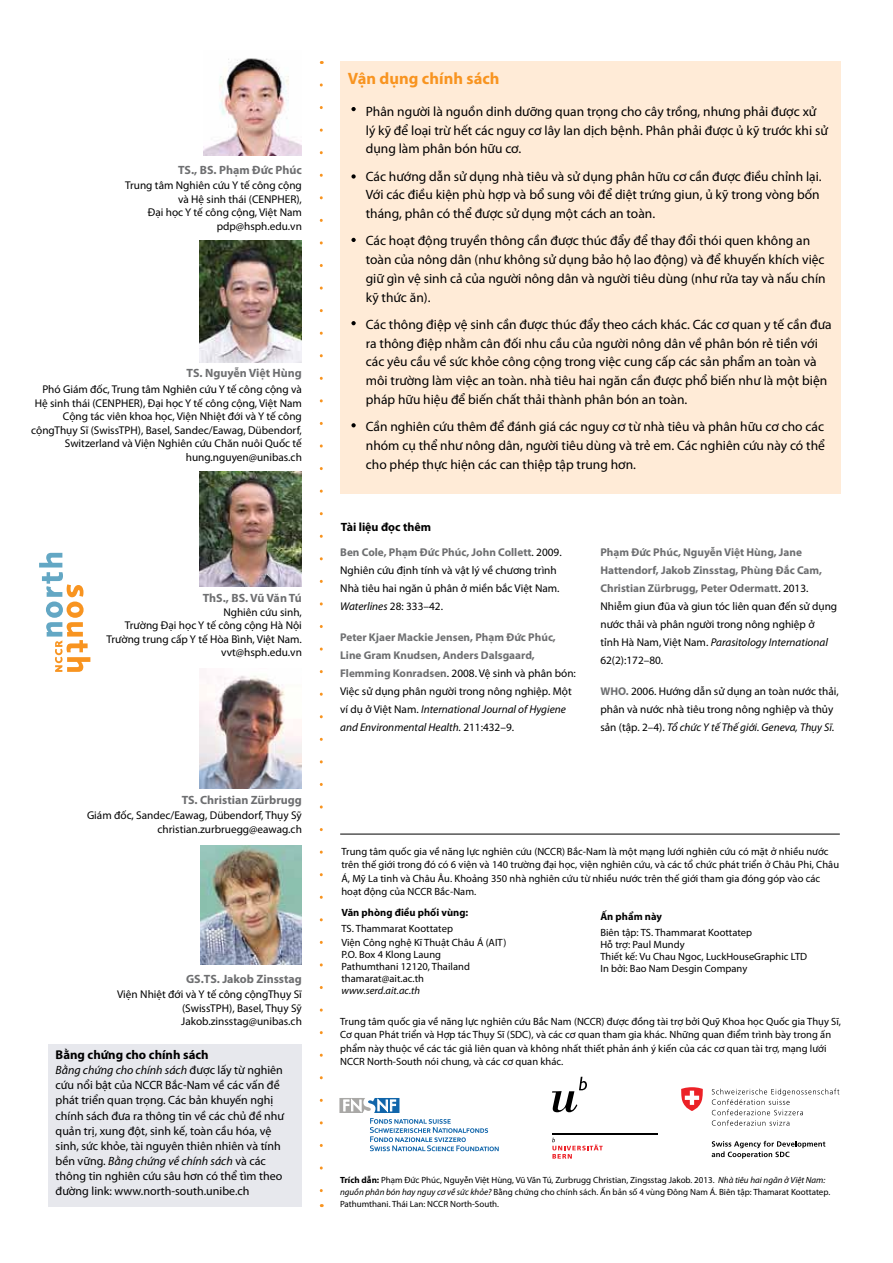
<style>
.page{position:relative;width:893px;height:1263px;background:#fff}
.page>*{position:absolute;margin:0;border:0;box-sizing:border-box;transform-origin:0 0}
.t1{font:700 16.5px "Myriad Pro";letter-spacing:.005em;color:#f89420}
.t2{font:13.5px/18.8px "Myriad Pro";color:#000}
.t3{font:700 12.75px "Myriad Pro";color:#000}
.t4{font:12px/15px "Myriad Pro";color:#000}
.t5{font:700 12px "Myriad Pro";color:#6e6f71}
.t6{font:700 12px "Myriad Pro";color:#000}
.t7{font:11.25px/13.5px "Myriad Pro";color:#000;text-align:right}
.t8{font:700 11.25px/18px "Myriad Pro";color:#6e6f71}
.t9{font:10.5px/13.5px "Myriad Pro";letter-spacing:.005em;color:#000}
.t10{font:700 10.5px "Myriad Pro";letter-spacing:.005em;color:#000}
.t11{font:italic 10.5px "Myriad Pro";letter-spacing:.005em;color:#000}
.t12{font:9px/12px "Myriad Pro";color:#000}
.s1{font-style:italic}
.s2{font-weight:700;color:#6e6f71}
.s3{font-weight:400;color:#000}
.s4{font-weight:400;font-style:italic;color:#000}
.s5{font-weight:700}
</style>
<div class="page">
<svg style="left:39px;top:553px;width:51px;height:119px"></svg>
<svg style="left:552px;top:1077px;width:35px;height:35px"></svg>
<hr style="left:552px;top:1133px;width:105px;height:1px;background:#000">
<svg style="left:552px;top:1137px;width:51px;height:21px"></svg>
<svg style="left:320px;top:85px;width:3px;height:1108px"></svg>
<svg style="left:712px;top:1088px;width:127px;height:38px"></svg>
<svg style="left:712px;top:1141px;width:113px;height:17px"></svg>
<svg style="left:681px;top:1087px;width:22px;height:24px"></svg>
<svg style="left:339px;top:1098px;width:160px;height:53px"></svg>
<img style="left:200px;top:845px;width:102px;height:119px">
<div style="left:48px;top:1044px;width:254px;height:162px;background:#e7e8ed"></div>
<hr style="left:340px;top:834px;width:500px;height:1px;background:#000">
<div style="left:340px;top:62px;width:500px;height:432px;background:#ffebd7"></div>
<img style="left:200px;top:675px;width:102px;height:113px">
<img style="left:200px;top:241px;width:102px;height:121px">
<img style="left:204px;top:58px;width:98px;height:97px">
<img style="left:200px;top:472px;width:101px;height:115px">
<svg style="left:351px;top:107px;width:5px;height:4px"></svg>
<svg style="left:351px;top:238px;width:5px;height:4px"></svg>
<svg style="left:351px;top:423px;width:5px;height:4px"></svg>
<svg style="left:351px;top:174px;width:5px;height:5px"></svg>
<svg style="left:351px;top:321px;width:5px;height:4px"></svg>
<p class="t5" style="left:178px;top:162px;width:125px">TS., BS. Phạm Đức Phúc</p>
<p class="t7" style="left:125px;top:178px;width:178px">Trung tâm Nghiên cứu Y tế công cộng và Hệ sinh thái (CENPHER),<br>Đại học Y tế công cộng, Việt Nam pdp@hsph.edu.vn</p>
<p class="t5" style="left:187px;top:366px;width:117px">TS. Nguyễn Việt Hùng</p>
<p class="t7" style="left:31px;top:382px;width:272px">Phó Giám đốc, Trung tâm Nghiên cứu Y tế công cộng và Hệ sinh thái (CENPHER), Đại học Y tế công cộng, Việt Nam Cộng tác viên khoa học, Viện Nhiệt đới và Y tế công cộngThụy Sĩ (SwissTPH), Basel, Sandec/Eawag, Dübendorf, Switzerland và Viện Nghiên cứu Chăn nuôi Quốc tế hung.nguyen@unibas.ch</p>
<p class="t5" style="left:203px;top:591px;width:101px">ThS., BS. Vũ Văn Tú</p>
<p class="t7" style="left:107px;top:605px;width:197px">Nghiên cứu sinh,<br>Trường Đại học Y tế công cộng Hà Nội<br>Trường trung cấp Y tế Hòa Bình, Việt Nam. vvt@hsph.edu.vn</p>
<p class="t5" style="left:182px;top:792px;width:122px">TS. Christian Zürbrugg</p>
<p class="t7" style="left:87px;top:809px;width:216px">Giám đốc, Sandec/Eawag, Dübendorf, Thụy Sỹ christian.zurbruegg@eawag.ch</p>
<p class="t5" style="left:186px;top:971px;width:117px">GS.TS. Jakob Zinsstag</p>
<p class="t7" style="left:181px;top:987px;width:122px;text-align:justify;text-indent:-64px">Viện Nhiệt đới và Y tế công cộngThụy Sĩ (SwissTPH), Basel, Thụy Sỹ Jakob.zinsstag@unibas.ch</p>
<p class="t3" style="left:56px;top:1047px;width:155px">Bằng chứng cho chính sách</p>
<p class="t4" style="left:56px;top:1063px;width:230px"><span class="s1">Bằng chứng cho chính sách</span> được lấy từ nghiên cứu nổi bật của NCCR Bắc-Nam về các vấn đề phát triển quan trọng. Các bản khuyến nghị chính sách đưa ra thông tin về các chủ đề như quản trị, xung đột, sinh kế, toàn cầu hóa, vệ sinh, sức khỏe, tài nguyên thiên nhiên và tính bền vững. <span class="s1">Bằng chứng về chính sách</span> và các thông tin nghiên cứu sâu hơn có thể tìm theo đường link: www.north-south.unibe.ch</p>
<h1 class="t1" style="left:348px;top:68px;width:153px">Vận dụng chính sách</h1>
<p class="t2" style="left:366px;top:102px;width:464px">Phân người là nguồn dinh dưỡng quan trọng cho cây trồng, nhưng phải được xử lý kỹ để loại trừ hết các nguy cơ lây lan dịch bệnh. Phân phải được ủ kỹ trước khi sử dụng làm phân bón hữu cơ.</p>
<p class="t2" style="left:366px;top:167px;width:457px">Các hướng dẫn sử dụng nhà tiêu và sử dụng phân hữu cơ cần được điều chỉnh lại.<br>Với các điều kiện phù hợp và bổ sung vôi để diệt trứng giun, ủ kỹ trong vòng bốn tháng, phân có thể được sử dụng một cách an toàn.</p>
<p class="t2" style="left:366px;top:231px;width:461px">Các hoạt động truyền thông cần được thúc đẩy để thay đổi thói quen không an toàn của nông dân (như không sử dụng bảo hộ lao động) và để khuyến khích việc giữ gìn vệ sinh cả của người nông dân và người tiêu dùng (như rửa tay và nấu chín kỹ thức ăn).</p>
<p class="t2" style="left:366px;top:315px;width:467px">Các thông điệp vệ sinh cần được thúc đẩy theo cách khác. Các cơ quan y tế cần đưa ra thông điệp nhằm cân đối nhu cầu của người nông dân về phân bón rẻ tiền với các yêu cầu về sức khỏe công cộng trong việc cung cấp các sản phẩm an toàn và môi trường làm việc an toàn. nhà tiêu hai ngăn cần được phổ biến như là một biện pháp hữu hiệu để biến chất thải thành phân bón an toàn.</p>
<p class="t2" style="left:366px;top:417px;width:461px;text-align:justify">Cần nghiên cứu thêm để đánh giá các nguy cơ từ nhà tiêu và phân hữu cơ cho các nhóm cụ thể như nông dân, người tiêu dùng và trẻ em. Các nghiên cứu này có thể cho phép thực hiện các can thiệp tập trung hơn.</p>
<p class="t6" style="left:341px;top:519px;width:92px">Tài liệu đọc thêm</p>
<p class="t7" style="left:340px;top:543px;width:223px;line-height:18px;text-align:left"><span class="s2">Ben Cole, Phạm Đức Phúc, John Collett</span>. 2009.<br>Nghiên cứu định tính và vật lý về chương trình Nhà tiêu hai ngăn ủ phân ở miền bắc Việt Nam.<br><span class="s1">Waterlines</span> 28: 333–42.</p>
<p class="t8" style="left:340px;top:627px;width:237px">Peter Kjaer Mackie Jensen, Phạm Đức Phúc, Line Gram Knudsen, Anders Dalsgaard, Flemming Konradsen<span class="s3">. 2008. Vệ sinh và phân bón:<br>Việc sử dụng phân người trong nông nghiệp. Một ví dụ ở Việt Nam.</span> <span class="s4">International Journal of Hygiene and Environmental Health.</span> <span class="s3">211:432–9.</span></p>
<p class="t7" style="left:600px;top:543px;width:238px;line-height:18px;text-align:left"><span class="s2">Phạm Đức Phúc, Nguyễn Việt Hùng, Jane Hattendorf, Jakob Zinsstag, Phùng Đắc Cam, Christian Zürbrugg, Peter Odermatt</span>. 2013.<br>Nhiễm giun đũa và giun tóc liên quan đến sử dụng nước thải và phân người trong nông nghiệp ở<br>tỉnh Hà Nam, Việt Nam. <span class="s1">Parasitology International </span>62(2):172–80.</p>
<p class="t7" style="left:600px;top:682px;width:240px;line-height:18px;text-align:left"><span class="s2">WHO.</span> 2006. Hướng dẫn sử dụng an toàn nước thải, phân và nước nhà tiêu trong nông nghiệp và thủy sản (tập. 2–4). <span class="s1">Tổ chức Y tế Thế giới. Geneva, Thụy Sĩ.</span></p>
<p class="t9" style="left:341px;top:844px;width:499px">Trung tâm quốc gia về năng lực nghiên cứu (NCCR) Bắc-Nam là một mạng lưới nghiên cứu có mặt ở nhiều nước trên thế giới trong đó có 6 viện và 140 trường đại học, viện nghiên cứu, và các tổ chức phát triển ở Châu Phi, Châu Á, Mỹ La tinh và Châu Âu. Khoảng 350 nhà nghiên cứu từ nhiều nước trên thế giới tham gia đóng góp vào các hoạt động của NCCR Bắc-Nam.</p>
<p class="t10" style="left:341px;top:905px;width:128px">Văn phòng điều phối vùng:</p>
<p class="t9" style="left:341px;top:921px;width:167px">TS. Thammarat Koottatep<br>Viện Công nghệ Kĩ Thuật Châu Á (AIT)</p>
<p class="t9" style="left:341px;top:948px;width:130px;line-height:12px">P.O. Box 4 Klong Laung<br>Pathumthani 12120, Thailand thamarat@ait.ac.th</p>
<p class="t11" style="left:341px;top:983px;width:80px">www.serd.ait.ac.th</p>
<p class="t10" style="left:600px;top:910px;width:63px">Ấn phẩm này</p>
<p class="t9" style="left:600px;top:927px;width:208px;line-height:12px">Biên tập: TS. Thammarat Koottatep<br>Hỗ trợ: Paul Mundy<br>Thiết kế: Vu Chau Ngoc, LuckHouseGraphic LTD<br>In bởi: Bao Nam Desgin Company</p>
<p class="t9" style="left:340px;top:1014px;width:502px">Trung tâm quốc gia về năng lực nghiên cứu Bắc Nam (NCCR) được đồng tài trợ bởi Quỹ Khoa học Quốc gia Thụy Sĩ, Cơ quan Phát triển và Hợp tác Thụy Sĩ (SDC), và các cơ quan tham gia khác. Những quan điểm trình bày trong ấn phẩm này thuộc về các tác giả liên quan và không nhất thiết phản ánh ý kiến của các cơ quan tài trợ, mạng lưới NCCR North-South nói chung, và các cơ quan khác.</p>
<p class="t12" style="left:340px;top:1174px;width:492px"><span class="s5">Trích dẫn:</span> Phạm Đức Phúc, Nguyễn Việt Hùng, Vũ Văn Tú, Zurbrugg Christian, Zingsstag Jakob. 2013. <span class="s1">Nhà tiêu hai ngăn ở Việt Nam: nguồn phân bón hay nguy cơ về sức khỏe?</span> Bằng chứng cho chính sách. Ấn bản số 4 vùng Đông Nam Á. Biên tập: Thamarat Koottatep.<br>Pathumthani. Thái Lan: NCCR North-South.</p>
</div>
